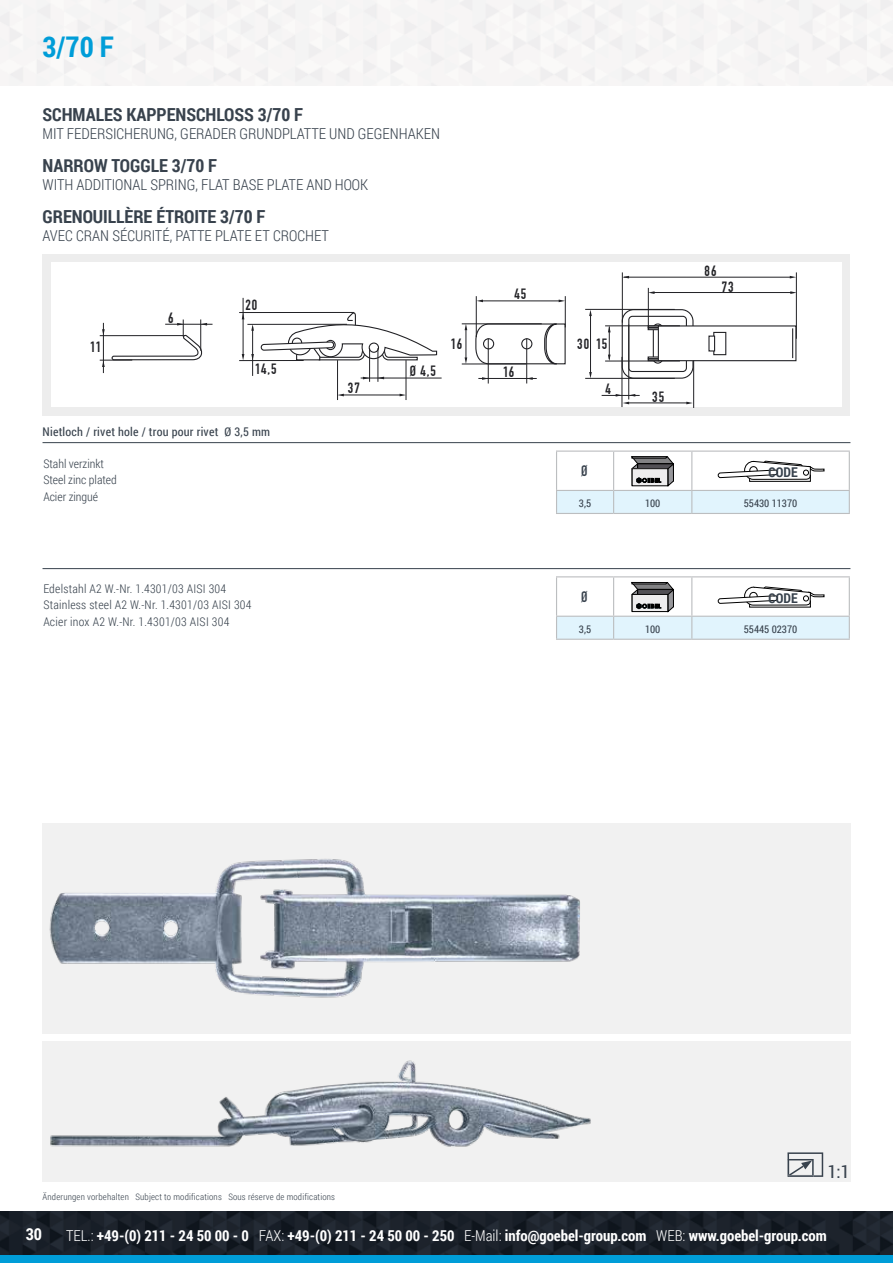
<style>
.page{position:relative;width:893px;height:1263px;background:#fff}
.page>*{position:absolute;margin:0;border:0;box-sizing:border-box;transform-origin:0 0}
.t1{font:700 28.5px "Roboto Condensed";color:#009dd8}
.t2{font:700 18px "Roboto Condensed";color:#38424d}
.t3{font:18px "Roboto Condensed";color:#38424d}
.t4{font:700 16.5px "Roboto Condensed";color:#fff}
.t5{font:300 15px "Roboto Condensed";color:#38424d}
.t6{font:700 15px "Roboto Condensed";color:#fff}
.t7{font:15px "DIN Engschrift";color:#38424d}
.t8{font:14.55px "DIN Engschrift";letter-spacing:.065em;color:#212125}
.t9{font:700 13.5px "Roboto Condensed";color:#38424d}
.t10{font:300 12px/16.5px "Roboto Condensed";letter-spacing:.02em;color:#38424d}
.t11{font:300 12px/16.5px "Roboto Condensed";color:#38424d}
.t12{font:12px "Roboto Condensed";letter-spacing:.02em;color:#38424d}
.t13{font:10.5px "Roboto Condensed";color:#38424d}
.t14{font:300 9px "Roboto Condensed";letter-spacing:.02em;color:#38424d}
.s1{font-weight:300}
</style>
<div class="page">
<div style="left:0;top:1254px;width:893px;height:9px;background:#009dd8"></div>
<img style="left:0;top:1212px;width:893px;height:42px">
<div style="left:43px;top:823px;width:807px;height:210px;background:#f1f1f1"></div>
<div style="left:43px;top:1042px;width:807px;height:140px;background:#f1f1f1"></div>
<div style="left:43px;top:254px;width:807px;height:162px;background:#ededed"></div>
<div style="left:51px;top:263px;width:791px;height:144px;background:#fff"></div>
<hr style="left:43px;top:442px;width:807px;height:1px;background:#38424d">
<hr style="left:43px;top:568px;width:807px;height:1px;background:#38424d">
<hr style="left:556px;top:450px;width:58px;height:2px;background:#bcbec0">
<hr style="left:556px;top:452px;width:1px;height:38px;background:#bcbec0">
<hr style="left:614px;top:450px;width:78px;height:2px;background:#bcbec0">
<hr style="left:613px;top:452px;width:1px;height:38px;background:#bcbec0">
<hr style="left:692px;top:450px;width:158px;height:2px;background:#bcbec0">
<hr style="left:691px;top:452px;width:1px;height:38px;background:#bcbec0">
<hr style="left:849px;top:452px;width:1px;height:38px;background:#bcbec0">
<hr style="left:556px;top:513px;width:58px;height:1px;background:#bcbec0">
<hr style="left:614px;top:513px;width:78px;height:1px;background:#bcbec0">
<hr style="left:692px;top:513px;width:158px;height:1px;background:#bcbec0">
<hr style="left:556px;top:576px;width:58px;height:1px;background:#bcbec0">
<hr style="left:556px;top:577px;width:1px;height:39px;background:#bcbec0">
<hr style="left:614px;top:576px;width:78px;height:1px;background:#bcbec0">
<hr style="left:613px;top:577px;width:1px;height:39px;background:#bcbec0">
<hr style="left:692px;top:576px;width:158px;height:1px;background:#bcbec0">
<hr style="left:691px;top:577px;width:1px;height:39px;background:#bcbec0">
<hr style="left:849px;top:577px;width:1px;height:39px;background:#bcbec0">
<hr style="left:556px;top:639px;width:58px;height:1px;background:#bcbec0">
<hr style="left:614px;top:639px;width:78px;height:1px;background:#bcbec0">
<hr style="left:692px;top:639px;width:158px;height:1px;background:#bcbec0">
<svg style="left:787px;top:1152px;width:36px;height:25px"></svg>
<svg style="left:556px;top:456px;width:294px;height:57px"></svg>
<svg style="left:556px;top:582px;width:294px;height:57px"></svg>
<img style="left:42px;top:856px;width:538px;height:147px">
<img style="left:50px;top:1060px;width:541px;height:87px">
<svg style="left:475px;top:323px;width:91px;height:42px"></svg>
<svg style="left:260px;top:312px;width:178px;height:49px"></svg>
<svg style="left:621px;top:309px;width:73px;height:70px"></svg>
<div style="left:658px;top:326px;width:138px;height:35px;background:#fff"></div>
<div style="left:658px;top:325px;width:138px;height:36px;border:1px solid #212125"></div>
<hr style="left:792px;top:328px;width:1px;height:30px;background:#212125">
<hr style="left:590px;top:314px;width:1px;height:61px;background:#212125">
<hr style="left:624px;top:277px;width:167px;height:1px;background:#212125">
<hr style="left:796px;top:272px;width:1px;height:67px;background:#212125">
<svg style="left:589px;top:310px;width:3px;height:6px"></svg>
<hr style="left:622px;top:272px;width:1px;height:51px;background:#212125">
<hr style="left:648px;top:288px;width:1px;height:40px;background:#212125">
<hr style="left:585px;top:309px;width:90px;height:1px;background:#212125">
<hr style="left:585px;top:378px;width:90px;height:1px;background:#212125">
<hr style="left:628px;top:325px;width:1px;height:74px;background:#212125">
<hr style="left:103px;top:323px;width:1px;height:50px;background:#212125">
<hr style="left:653px;top:292px;width:139px;height:1px;background:#212125">
<hr style="left:627px;top:403px;width:61px;height:1px;background:#212125">
<hr style="left:602px;top:395px;width:38px;height:1px;background:#212125">
<svg style="left:790px;top:291px;width:7px;height:3px"></svg>
<svg style="left:648px;top:291px;width:7px;height:3px"></svg>
<svg style="left:616px;top:394px;width:19px;height:10px"></svg>
<svg style="left:686px;top:402px;width:7px;height:2px"></svg>
<hr style="left:100px;top:335px;width:84px;height:1px;background:#212125">
<svg style="left:589px;top:372px;width:3px;height:6px"></svg>
<svg style="left:102px;top:329px;width:3px;height:7px"></svg>
<hr style="left:482px;top:301px;width:78px;height:1px;background:#212125">
<hr style="left:565px;top:296px;width:1px;height:31px;background:#212125">
<hr style="left:476px;top:296px;width:1px;height:41px;background:#212125">
<hr style="left:100px;top:360px;width:32px;height:1px;background:#212125">
<hr style="left:609px;top:327px;width:1px;height:32px;background:#212125">
<hr style="left:605px;top:325px;width:75px;height:1px;background:#212125">
<hr style="left:605px;top:361px;width:75px;height:1px;background:#212125">
<hr style="left:252px;top:327px;width:1px;height:49px;background:#212125">
<hr style="left:247px;top:324px;width:100px;height:1px;background:#212125">
<svg style="left:251px;top:324px;width:3px;height:7px"></svg>
<hr style="left:239px;top:360px;width:65px;height:1px;background:#212125">
<hr style="left:466px;top:329px;width:1px;height:30px;background:#212125">
<hr style="left:462px;top:323px;width:80px;height:1px;background:#212125">
<svg style="left:465px;top:357px;width:2px;height:7px"></svg>
<hr style="left:462px;top:364px;width:64px;height:1px;background:#212125">
<hr style="left:165px;top:324px;width:48px;height:1px;background:#212125">
<svg style="left:111px;top:319px;width:96px;height:42px"></svg>
<div style="left:713px;top:332px;width:13px;height:23px;border:1px solid #212125"></div>
<div style="left:708px;top:336px;width:7px;height:15px;border:1px solid #212125"></div>
<hr style="left:239px;top:312px;width:115px;height:1px;background:#212125">
<hr style="left:243px;top:298px;width:1px;height:58px;background:#212125">
<hr style="left:478px;top:378px;width:59px;height:1px;background:#212125">
<hr style="left:488px;top:338px;width:1px;height:45px;background:#212125">
<hr style="left:526px;top:338px;width:1px;height:45px;background:#212125">
<hr style="left:342px;top:395px;width:59px;height:1px;background:#212125">
<hr style="left:337px;top:360px;width:1px;height:40px;background:#212125">
<hr style="left:406px;top:360px;width:1px;height:40px;background:#212125">
<hr style="left:378px;top:348px;width:1px;height:34px;background:#212125">
<hr style="left:369px;top:348px;width:1px;height:34px;background:#212125">
<hr style="left:361px;top:378px;width:81px;height:1px;background:#212125">
<hr style="left:622px;top:357px;width:1px;height:50px;background:#212125">
<hr style="left:693px;top:360px;width:1px;height:48px;background:#212125">
<h1 class="t1" style="left:43px;top:27px;width:73px">3/70 F</h1>
<p class="t2" style="left:43px;top:102px;width:262px">SCHMALES KAPPENSCHLOSS 3/70 F</p>
<p class="t5" style="left:43px;top:123px;width:399px">MIT FEDERSICHERUNG, GERADER GRUNDPLATTE UND GEGENHAKEN</p>
<p class="t2" style="left:43px;top:153px;width:176px">NARROW TOGGLE 3/70 F</p>
<p class="t5" style="left:43px;top:174px;width:327px">WITH ADDITIONAL SPRING, FLAT BASE PLATE AND HOOK</p>
<p class="t2" style="left:43px;top:204px;width:224px">GRENOUILLÈRE ÉTROITE 3/70 F</p>
<p class="t5" style="left:43px;top:225px;width:288px">AVEC CRAN SÉCURITÉ, PATTE PLATE ET CROCHET</p>
<p class="t8" style="left:90px;top:339px;width:13px">11</p>
<p class="t8" style="left:168px;top:309px;width:7px">6</p>
<p class="t8" style="left:246px;top:296px;width:13px">20</p>
<p class="t8" style="left:255px;top:361px;width:23px">14,5</p>
<p class="t12" style="left:43px;top:423px;width:229px">Nietloch / rivet hole / trou pour rivet Ø 3,5 mm</p>
<p class="t11" style="left:43px;top:455px;width:75px">Stahl verzinkt<br>Steel zinc plated<br>Acier zingué</p>
<p class="t8" style="left:348px;top:379px;width:13px">37</p>
<p class="t8" style="left:410px;top:362px;width:27px">Ø 4,5</p>
<p class="t8" style="left:451px;top:335px;width:13px">16</p>
<p class="t10" style="left:43px;top:580px;width:210px">Edelstahl A2 W.-Nr. 1.4301/03 AISI 304<br>Stainless steel A2 W.-Nr. 1.4301/03 AISI 304<br>Acier inox A2 W.-Nr. 1.4301/03 AISI 304</p>
<p class="t8" style="left:514px;top:286px;width:13px">45</p>
<p class="t8" style="left:503px;top:363px;width:13px">16</p>
<p class="t8" style="left:705px;top:262px;width:13px">86</p>
<p class="t8" style="left:577px;top:335px;width:13px">30</p>
<p class="t8" style="left:596px;top:335px;width:13px">15</p>
<p class="t8" style="left:606px;top:380px;width:7px">4</p>
<p class="t8" style="left:652px;top:388px;width:13px">35</p>
<p class="t8" style="left:722px;top:278px;width:13px">73</p>
<p class="t7" style="left:581px;top:462px;width:8px">Ø</p>
<p class="t9" style="left:769px;top:463px;width:31px">CODE</p>
<p class="t13" style="left:579px;top:496px;width:14px">3,5</p>
<p class="t13" style="left:645px;top:496px;width:17px">100</p>
<p class="t13" style="left:744px;top:496px;width:55px">55430 11370</p>
<p class="t7" style="left:581px;top:588px;width:8px">Ø</p>
<p class="t9" style="left:769px;top:589px;width:31px">CODE</p>
<p class="t13" style="left:579px;top:622px;width:14px">3,5</p>
<p class="t13" style="left:645px;top:622px;width:17px">100</p>
<p class="t13" style="left:744px;top:622px;width:55px">55445 02370</p>
<p class="t14" style="left:43px;top:1191px;width:294px">Änderungen vorbehalten Subject to modifications Sous réserve de modifications</p>
<p class="t3" style="left:828px;top:1159px;width:23px">1:1</p>
<p class="t4" style="left:26px;top:1222px;width:18px">30</p>
<p class="t6" style="left:66px;top:1225px;width:762px"><span class="s1">TEL.:</span> +49-(0) 211 - 24 50 00 - 0 <span class="s1">FAX:</span> +49-(0) 211 - 24 50 00 - 250 <span class="s1">E-Mail:</span> info@goebel-group.com <span class="s1">WEB:</span> www.goebel-group.com</p>
</div>
